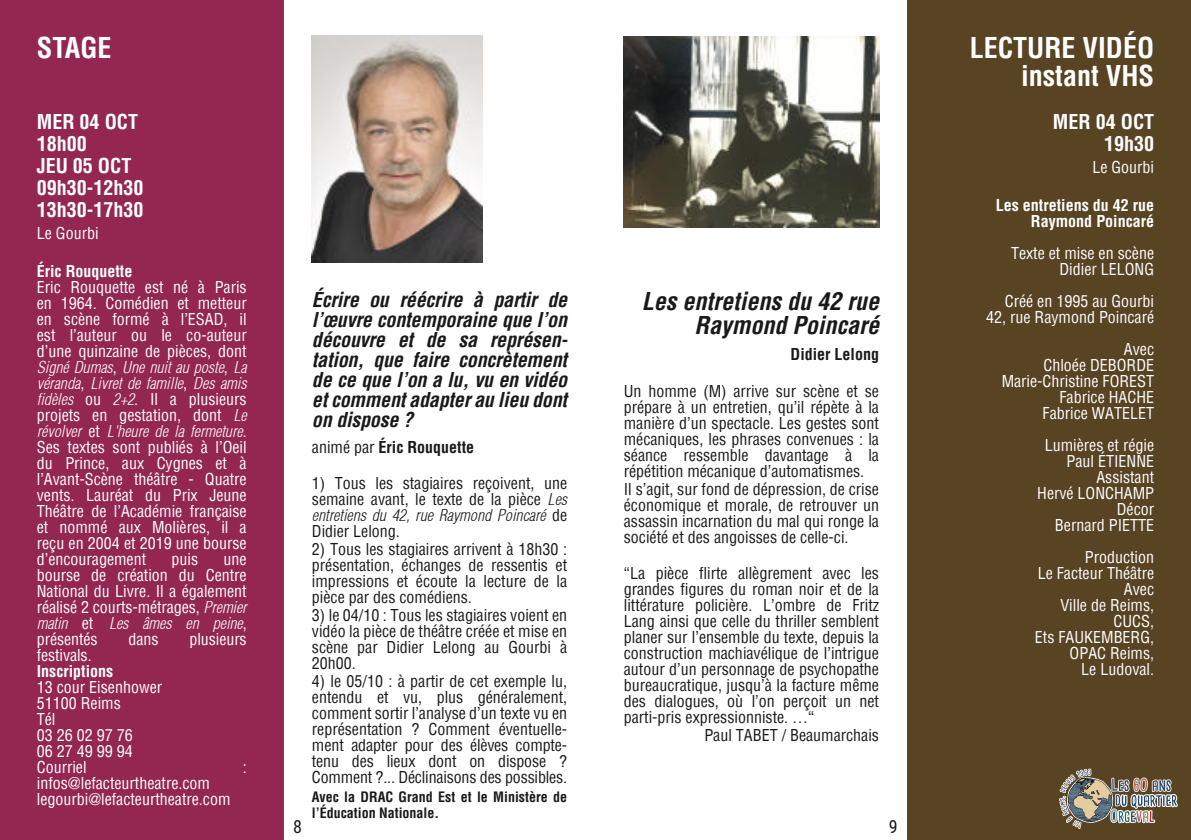
<style>
.page{position:relative;width:1191px;height:840px;background:#fff}
.page>*{position:absolute;margin:0;border:0;box-sizing:border-box;transform-origin:0 0}
.t1{font:700 condensed 28px/28px "Helvetica";color:#fff;text-align:right}
.t2{font:italic 700 condensed 24px/24px "Helvetica";color:#191919;text-align:right}
.t3{font:italic 700 condensed 20px/20px "Helvetica";letter-spacing:-.01em;color:#191919;text-align:justify}
.t4{font:700 condensed 20px/22px "Helvetica";color:#fff}
.t5{font:18px "Roboto Condensed";color:#191919}
.t6{font:condensed 16px/16px "Helvetica";color:#191919;text-align:justify}
.t7{font:condensed 16px/16px "Helvetica";color:#fff;text-align:right}
.t8{font:700 condensed 16px/16px "Helvetica";color:#fff;text-align:right}
.t9{font:700 condensed 16px "Helvetica";color:#191919}
.t10{font:700 condensed 14px/16px "Helvetica";color:#191919}
.s1{font-weight:300;font-style:italic}
.s2{font-weight:400}
</style>
<div class="page">
<div style="left:0;top:0;width:283px;height:839px;background:#932752"></div>
<img style="left:312px;top:36px;width:170px;height:227px">
<div style="left:907px;top:0;width:284px;height:839px;background:#584323"></div>
<img style="left:624px;top:37px;width:255px;height:190px">
<svg style="left:1059px;top:768px;width:119px;height:60px"></svg>
<h1 class="t1" style="left:37px;top:36px;width:76px">STAGE</h1>
<p class="t4" style="left:37px;top:112px;width:108px">MER 04 OCT<br>18h00<br>JEU 05 OCT<br>09h30-12h30<br>13h30-17h30</p>
<p class="t7" style="left:37px;top:226px;width:63px">Le Gourbi</p>
<p class="t8" style="left:37px;top:264px;width:97px">Éric Rouquette</p>
<p class="t7" style="left:37px;top:280px;width:211px;text-align:justify">Eric Rouquette est né à Paris en 1964. Comédien et metteur en scène formé à l’ESAD, il est l’auteur ou le co-auteur d’une quinzaine de pièces, dont <span class="s1">Signé Dumas</span>, <span class="s1">Une nuit au poste</span>, <span class="s1">La véranda</span>, <span class="s1">Livret de famille</span>, <span class="s1">Des amis fidèles</span> ou <span class="s1">2+2</span>. Il a plusieurs projets en gestation, dont <span class="s1">Le révolver</span> et <span class="s1">L'heure de la fermeture</span>.<br>Ses textes sont publiés à l’Oeil du Prince, aux Cygnes et à l’Avant-Scène théâtre - Quatre vents. Lauréat du Prix Jeune Théâtre de l’Académie française et nommé aux Molières, il a reçu en 2004 et 2019 une bourse d’encouragement</p>
<p class="t7" style="left:171px;top:552px;width:28px">puis</p>
<p class="t7" style="left:37px;top:552px;width:211px;text-align:justify;text-indent:187px">une bourse de création du Centre National du Livre. Il a également réalisé 2 courts-métrages, <span class="s1">Premier matin</span> et <span class="s1">Les âmes en peine</span>, présentés</p>
<p class="t7" style="left:129px;top:632px;width:31px">dans</p>
<p class="t7" style="left:190px;top:632px;width:59px">plusieurs</p>
<p class="t7" style="left:37px;top:648px;width:56px">festivals.</p>
<p class="t8" style="left:37px;top:664px;width:78px">Inscriptions</p>
<p class="t7" style="left:37px;top:680px;width:127px;text-align:left">13 cour Eisenhower<br>51100 Reims<br>Tél<br>03 26 02 97 76<br>06 27 49 99 94<br>Courriel</p>
<p class="t7" style="left:243px;top:760px;width:5px">:</p>
<p class="t7" style="left:37px;top:776px;width:195px;text-align:left">infos@lefacteurtheatre.com legourbi@lefacteurtheatre.com</p>
<p class="t3" style="left:312px;top:291px;width:257px">Écrire ou réécrire à partir de l’œuvre contemporaine que l’on découvre et de sa représen&shy;tation, que faire concrètement de ce que l’on a lu, vu en vidéo et comment adapter au lieu dont on dispose ?</p>
<p class="t9" style="left:312px;top:441px;width:164px"><span class="s2">animé par</span> Éric Rouquette</p>
<p class="t6" style="left:312px;top:476px;width:257px">1) Tous les stagiaires reçoivent, une semaine avant, le texte de la pièce <span class="s1">Les entretiens du 42, rue Raymond Poincaré</span> de Didier Lelong.</p>
<p class="t6" style="left:312px;top:542px;width:257px">2) Tous les stagiaires arrivent à 18h30 : présentation, échanges de ressentis et impressions et écoute la lecture de la pièce par des comédiens.</p>
<p class="t6" style="left:312px;top:608px;width:257px">3) le 04/10 : Tous les stagiaires voient en vidéo la pièce de théâtre créée et mise en scène par Didier Lelong au Gourbi à 20h00.</p>
<p class="t6" style="left:312px;top:674px;width:257px">4) le 05/10 : à partir de cet exemple lu, entendu et vu, plus généralement, comment sortir l’analyse d’un texte vu en représentation ? Comment éventuelle&shy;ment adapter pour des élèves compte&shy;tenu des lieux dont on dispose ?<br>Comment ?... Déclinaisons des possibles.</p>
<p class="t10" style="left:312px;top:789px;width:257px">Avec la DRAC Grand Est et le Ministère de l’Éducation Nationale.</p>
<h2 class="t2" style="left:641px;top:291px;width:239px">Les entretiens du 42 rue<br>Raymond Poincaré</h2>
<p class="t9" style="left:790px;top:348px;width:90px">Didier Lelong</p>
<p class="t6" style="left:624px;top:384px;width:257px">Un homme (M) arrive sur scène et se prépare à un entretien, qu’il répète à la manière d’un spectacle. Les gestes sont mécaniques, les phrases convenues : la séance ressemble davantage à la répétition mécanique d’automatismes.</p>
<p class="t6" style="left:624px;top:482px;width:257px">Il s’agit, sur fond de dépression, de crise économique et morale, de retrouver un assassin incarnation du mal qui ronge la société et des angoisses de celle-ci.</p>
<p class="t6" style="left:624px;top:566px;width:257px">“La pièce flirte allègrement avec les grandes figures du roman noir et de la littérature policière. L’ombre de Fritz Lang ainsi que celle du thriller semblent planer sur l’ensemble du texte, depuis la construction machiavélique de l’intrigue autour d’un personnage de psychopathe bureaucratique, jusqu’à la facture même des dialogues, où l’on perçoit un net parti-pris expressionniste. …“</p>
<p class="t6" style="left:704px;top:728px;width:176px">Paul TABET / Beaumarchais</p>
<p class="t5" style="left:293px;top:818px;width:10px">8</p>
<p class="t5" style="left:888px;top:818px;width:10px">9</p>
<h1 class="t1" style="left:969px;top:36px;width:186px">LECTURE VIDÉO instant VHS</h1>
<p class="t4" style="left:1053px;top:112px;width:103px;text-align:right">MER 04 OCT<br>19h30</p>
<p class="t7" style="left:1092px;top:160px;width:63px">Le Gourbi</p>
<p class="t8" style="left:995px;top:198px;width:160px">Les entretiens du 42 rue<br>Raymond Poincaré</p>
<p class="t7" style="left:1011px;top:246px;width:145px">Texte et mise en scène<br>Didier LELONG</p>
<p class="t7" style="left:986px;top:294px;width:169px">Créé en 1995 au Gourbi<br>42, rue Raymond Poincaré</p>
<p class="t7" style="left:1001px;top:342px;width:154px">Avec<br>Chloée DEBORDE<br>Marie-Christine FOREST<br>Fabrice HACHE<br>Fabrice WATELET</p>
<p class="t7" style="left:1037px;top:438px;width:118px">Lumières et régie<br>Paul ÉTIENNE<br>Assistant<br>Hervé LONCHAMP<br>Décor<br>Bernard PIETTE</p>
<p class="t7" style="left:1035px;top:550px;width:121px">Production<br>Le Facteur Théâtre<br>Avec<br>Ville de Reims,<br>CUCS,<br>Ets FAUKEMBERG,<br>OPAC Reims,<br>Le Ludoval.</p>
</div>
